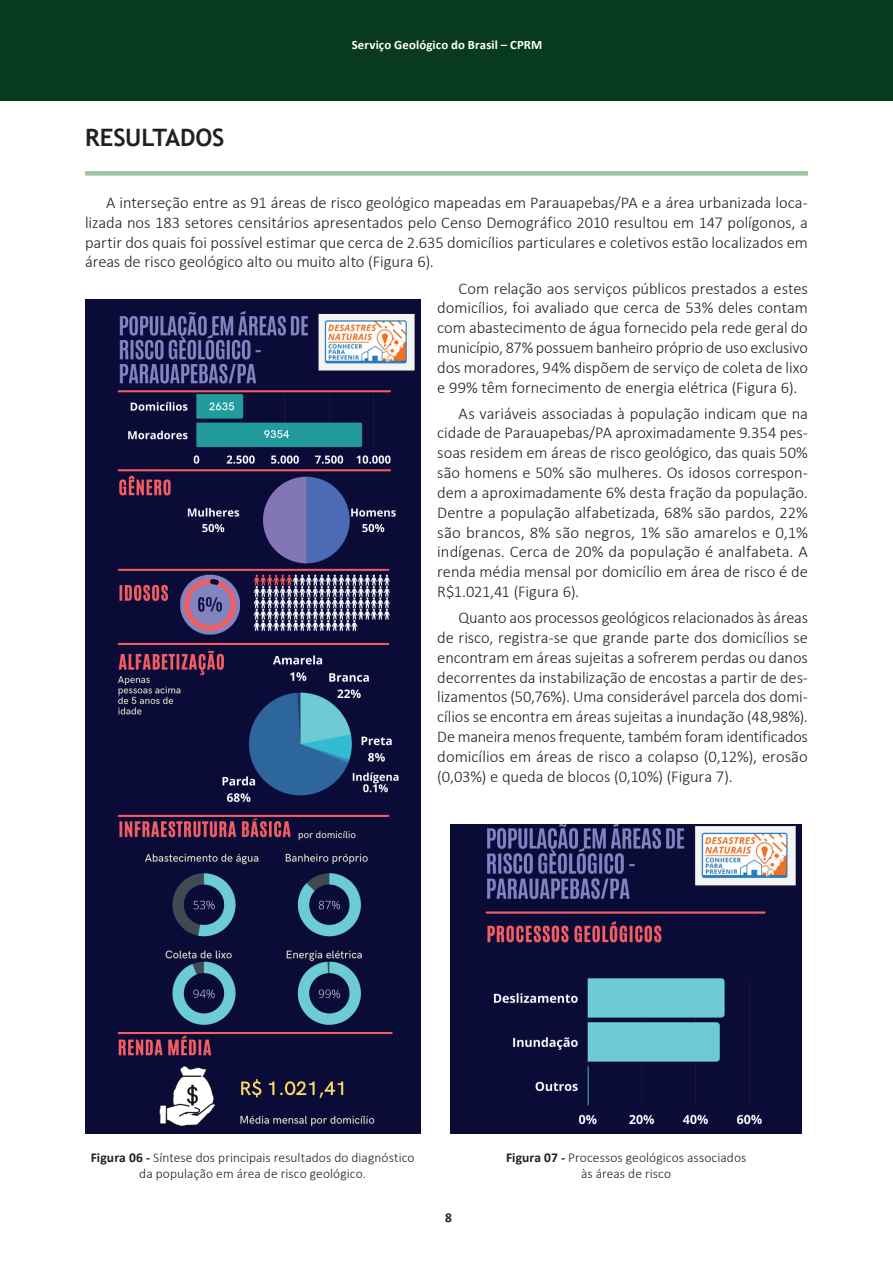
<style>
.page{position:relative;width:893px;height:1263px;background:#fff}
.page>*{position:absolute;margin:0;border:0;box-sizing:border-box;transform-origin:0 0}
.t1{font:700 24px "Trebuchet MS";letter-spacing:-.005em;color:#231f20}
.t2{font:300 16.5px/19.8px "Calibri";letter-spacing:-.005em;color:#231f20;text-align:justify}
.t3{font:300 13.5px/16.2px "Calibri";letter-spacing:.005em;color:#231f20;text-align:center}
.t4{font:700 13.5px "Calibri";color:#231f20}
.t5{font:700 12.75px "Calibri";letter-spacing:.015em;color:#fff}
.s1{font-weight:700}
</style>
<div class="page">
<div style="left:0;top:0;width:893px;height:100px;background:#083b1e"></div>
<div style="left:85px;top:171px;width:723px;height:5px;background:#a0c2a0"></div>
<img style="left:85px;top:300px;width:335px;height:834px">
<img style="left:451px;top:824px;width:351px;height:310px">
<h1 class="t1" style="left:85px;top:122px;width:141px">RESULTADOS</h1>
<p class="t5" style="left:352px;top:35px;width:192px">Serviço Geológico do Brasil – CPRM</p>
<p class="t2" style="left:85px;top:192px;width:724px;text-indent:21px">A interseção entre as 91 áreas de risco geológico mapeadas em Parauapebas/PA e a área urbanizada loca&shy;lizada nos 183 setores censitários apresentados pelo Censo Demográfico 2010 resultou em 147 polígonos, a partir dos quais foi possível estimar que cerca de 2.635 domicílios particulares e coletivos estão localizados em áreas de risco geológico alto ou muito alto (Figura 6).</p>
<p class="t2" style="left:437px;top:278px;width:372px;text-indent:21px">Com relação aos serviços públicos prestados a estes domicílios, foi avaliado que cerca de 53% deles contam com abastecimento de água fornecido pela rede geral do município, 87% possuem banheiro próprio de uso exclusivo dos moradores, 94% dispõem de serviço de coleta de lixo e 99% têm fornecimento de energia elétrica (Figura 6).</p>
<p class="t2" style="left:437px;top:403px;width:372px;text-indent:21px">As variáveis associadas à população indicam que na cidade de Parauapebas/PA aproximadamente 9.354 pes&shy;soas residem em áreas de risco geológico, das quais 50% são homens e 50% são mulheres. Os idosos correspon&shy;dem a aproximadamente 6% desta fração da população.<br>Dentre a população alfabetizada, 68% são pardos, 22% são brancos, 8% são negros, 1% são amarelos e 0,1% indígenas. Cerca de 20% da população é analfabeta. A renda média mensal por domicílio em área de risco é de R$1.021,41 (Figura 6).</p>
<p class="t2" style="left:437px;top:607px;width:372px;text-indent:21px">Quanto aos processos geológicos relacionados às áreas de risco, registra-se que grande parte dos domicílios se encontram em áreas sujeitas a sofrerem perdas ou danos decorrentes da instabilização de encostas a partir de des&shy;lizamentos (50,76%). Uma considerável parcela dos domi&shy;cílios se encontra em áreas sujeitas a inundação (48,98%).<br>De maneira menos frequente, também foram identificados domicílios em áreas de risco a colapso (0,12%), erosão (0,03%) e queda de blocos (0,10%) (Figura 7).</p>
<p class="t3" style="left:91px;top:1149px;width:325px"><span class="s1">Figura 06 -</span> Síntese dos principais resultados do diagnóstico da população em área de risco geológico.</p>
<p class="t3" style="left:506px;top:1149px;width:242px"><span class="s1">Figura 07 -</span> Processos geológicos associados às áreas de risco</p>
<p class="t4" style="left:445px;top:1208px;width:8px">8</p>
</div>
